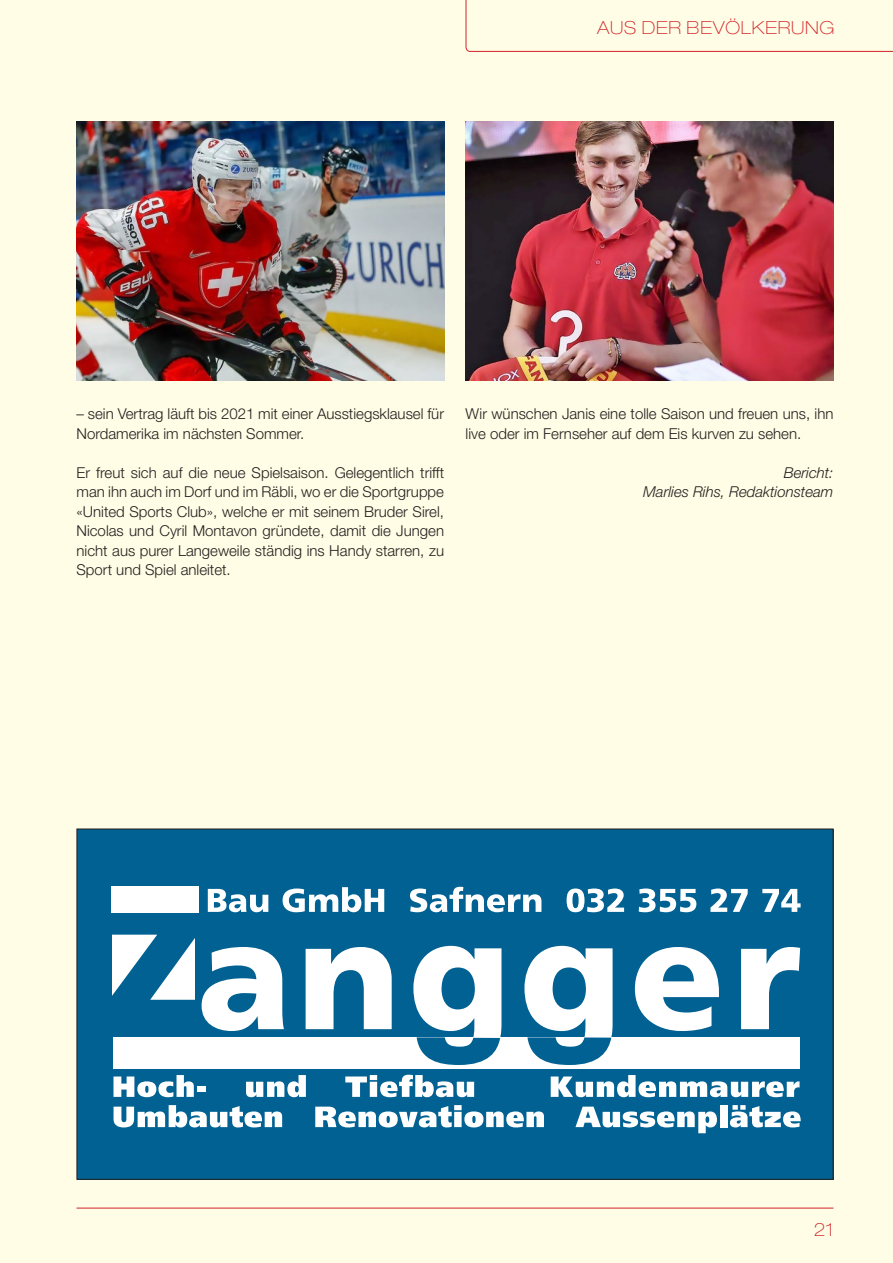
<style>
.page{position:relative;width:893px;height:1263px;background:#fffde5}
.page>*{position:absolute;margin:0;border:0;box-sizing:border-box;transform-origin:0 0}
.t1{font:100 expanded 18px "Helvetica Neue LT Std";letter-spacing:.04em;color:#d1232a}
.t2{font:300 15px/19.5px "Helvetica Neue LT Std";color:#231f20}
.t3{font:italic 300 15px/19.5px "Helvetica Neue LT Std";color:#231f20;text-align:right}
</style>
<div class="page">
<svg style="left:466px;top:0;width:427px;height:52px"></svg>
<hr style="left:77px;top:1208px;width:756px;height:1px;background:#d1232a">
<img style="left:465px;top:121px;width:368px;height:259px">
<img style="left:77px;top:121px;width:367px;height:259px">
<div style="left:77px;top:829px;width:756px;height:350px;background:#006192"></div>
<svg style="left:202px;top:947px;width:82px;height:84px"></svg>
<svg style="left:306px;top:947px;width:86px;height:82px"></svg>
<svg style="left:635px;top:947px;width:84px;height:84px"></svg>
<svg style="left:741px;top:947px;width:59px;height:82px"></svg>
<div style="left:113px;top:1037px;width:686px;height:32px;background:#fff"></div>
<svg style="left:112px;top:934px;width:83px;height:66px"></svg>
<div style="left:111px;top:886px;width:88px;height:27px;background:#fff"></div>
<svg style="left:208px;top:889px;width:60px;height:23px"></svg>
<svg style="left:283px;top:887px;width:101px;height:25px"></svg>
<svg style="left:410px;top:887px;width:131px;height:25px"></svg>
<svg style="left:567px;top:888px;width:57px;height:24px"></svg>
<svg style="left:639px;top:888px;width:57px;height:24px"></svg>
<svg style="left:710px;top:888px;width:38px;height:24px"></svg>
<svg style="left:762px;top:889px;width:39px;height:23px"></svg>
<svg style="left:413px;top:946px;width:88px;height:119px"></svg>
<svg style="left:524px;top:946px;width:89px;height:119px"></svg>
<svg style="left:113px;top:1075px;width:81px;height:22px"></svg>
<div style="left:197px;top:1086px;width:9px;height:5px;background:#fff"></div>
<svg style="left:246px;top:1075px;width:60px;height:22px"></svg>
<svg style="left:345px;top:1075px;width:129px;height:22px"></svg>
<svg style="left:551px;top:1075px;width:248px;height:22px"></svg>
<svg style="left:114px;top:1105px;width:168px;height:22px"></svg>
<svg style="left:315px;top:1105px;width:229px;height:22px"></svg>
<svg style="left:575px;top:1106px;width:142px;height:27px"></svg>
<div style="left:720px;top:1105px;width:7px;height:22px;background:#fff"></div>
<svg style="left:730px;top:1105px;width:71px;height:22px"></svg>
<p class="t1" style="left:597px;top:17px;width:239px">AUS DER BEVÖLKERUNG</p>
<p class="t2" style="left:77px;top:404px;width:369px">– sein Vertrag läuft bis 2021 mit einer Ausstiegsklausel für<br>Nordamerika im nächsten Sommer.</p>
<p class="t2" style="left:77px;top:462px;width:369px;text-align:justify">Er freut sich auf die neue Spielsaison. Gelegentlich trifft man ihn auch im Dorf und im Räbli, wo er die Sportgruppe «United Sports Club», welche er mit seinem Bruder Sirel, Nicolas und Cyril Montavon gründete, damit die Jungen nicht aus purer Langeweile ständig ins Handy starren, zu Sport und Spiel anleitet.</p>
<p class="t2" style="left:466px;top:404px;width:369px">Wir wünschen Janis eine tolle Saison und freuen uns, ihn live oder im Fernseher auf dem Eis kurven zu sehen.</p>
<p class="t3" style="left:643px;top:462px;width:192px">Bericht:<br>Marlies Rihs, Redaktionsteam</p>
<p class="t1" style="left:814px;top:1219px;width:21px">21</p>
</div>
